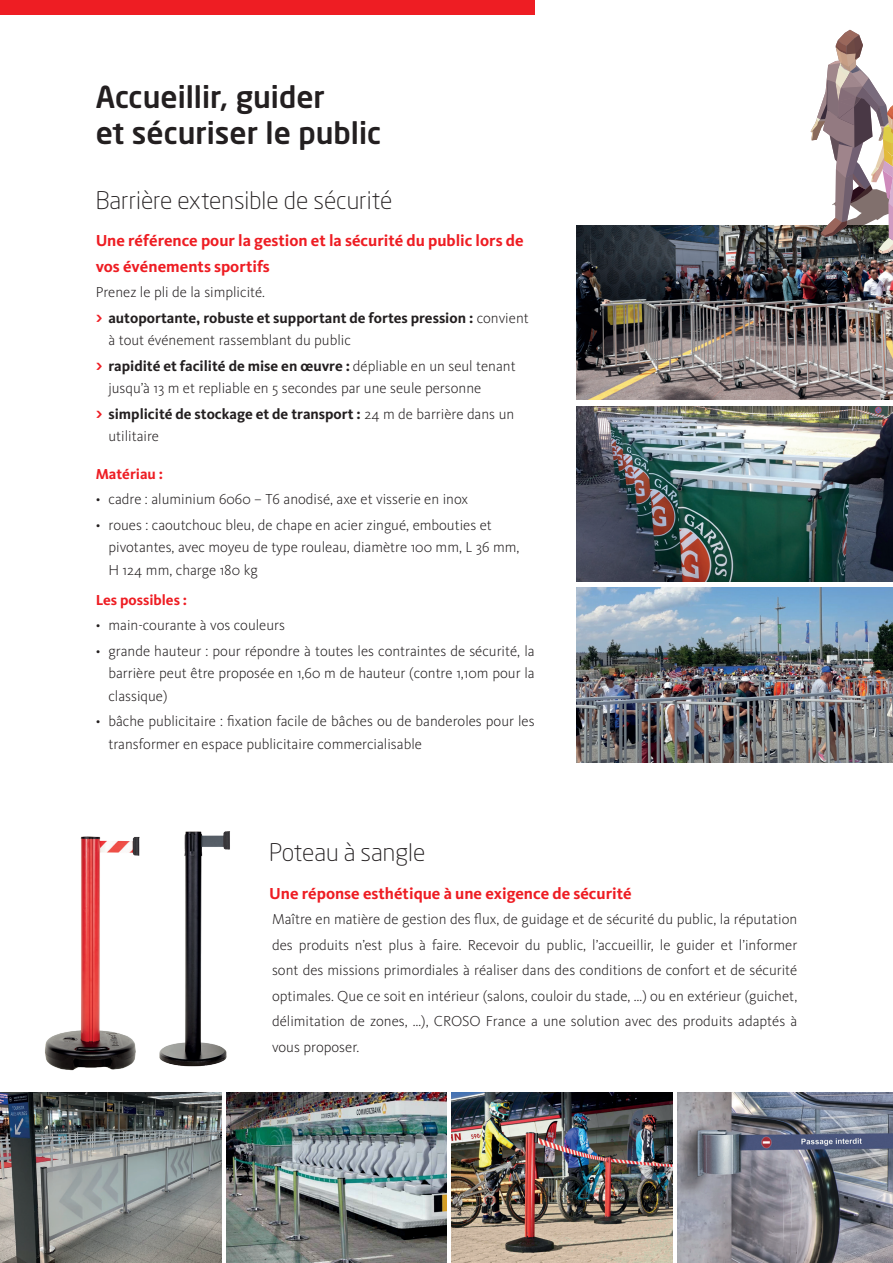
<style>
.page{position:relative;width:893px;height:1263px;background:#fff}
.page>*{position:absolute;margin:0;border:0;box-sizing:border-box;transform-origin:0 0}
.t1{font:500 30px/36px "Neo Sans Pro";color:#231f20}
.t2{font:300 24px "Neo Sans Pro";color:#231f20}
.t3{font:700 16.5px/25.5px "Kievit Pro";color:#ee1d23}
.t4{font:300 15px/25.5px "Kievit Pro";color:#231f20}
.t5{font:700 15px/25.5px "Kievit Pro";color:#231f20}
.t6{font:700 15px "Kievit Pro";color:#ee1d23}
.s1{font-weight:300}
.s2{font-family:"Neo Sans Pro";font-weight:500;font-size:16.5px;color:#ee1d23}
.s3{font-weight:700}
</style>
<div class="page">
<img style="left:576px;top:407px;width:317px;height:174px">
<img style="left:576px;top:225px;width:317px;height:175px">
<svg style="left:811px;top:30px;width:82px;height:224px"></svg>
<img style="left:0;top:1093px;width:221px;height:170px">
<img style="left:226px;top:1093px;width:220px;height:170px">
<img style="left:452px;top:1093px;width:220px;height:170px">
<img style="left:576px;top:588px;width:317px;height:174px">
<img style="left:159px;top:831px;width:71px;height:236px">
<img style="left:45px;top:836px;width:95px;height:235px">
<div style="left:0;top:0;width:535px;height:14px;background:#ee1d23"></div>
<img style="left:678px;top:1093px;width:215px;height:170px">
<h1 class="t1" style="left:96px;top:78px;width:287px">Accueillir, guider<br>et sécuriser le public</h1>
<h2 class="t2" style="left:96px;top:185px;width:298px">Barrière extensible de sécurité</h2>
<p class="t3" style="left:96px;top:228px;width:429px">Une référence pour la gestion et la sécurité du public lors de vos événements sportifs</p>
<p class="t5" style="left:96px;top:279px;width:435px"><span class="s1">Prenez le pli de la simplicité.<br></span><span class="s2">›</span> autoportante, robuste et supportant de fortes pression : <span class="s1">convient</span></p>
<p class="t4" style="left:96px;top:327px;width:421px;text-indent:13px">à tout événement rassemblant du public<br><span class="s2">›</span> <span class="s3">rapidité et facilité de mise en œuvre :</span> dépliable en un seul tenant</p>
<p class="t4" style="left:96px;top:375px;width:420px;text-indent:13px">jusqu’à 13 m et repliable en 5 secondes par une seule personne<br><span class="s2">›</span> <span class="s3">simplicité de stockage et de transport :</span> 24 m de barrière dans un</p>
<p class="t4" style="left:108px;top:423px;width:52px">utilitaire</p>
<p class="t6" style="left:96px;top:464px;width:69px">Matériau :</p>
<p class="t4" style="left:96px;top:486px;width:374px">• cadre : aluminium 6060 – T6 anodisé, axe et visserie en inox</p>
<p class="t4" style="left:108px;top:513px;width:413px;line-height:22.5px;text-indent:-13px">• roues : caoutchouc bleu, de chape en acier zingué, embouties et pivotantes, avec moyeu de type rouleau, diamètre 100 mm, L 36 mm,<br>H 124 mm, charge 180 kg</p>
<p class="t6" style="left:96px;top:590px;width:93px">Les possibles :</p>
<p class="t4" style="left:96px;top:612px;width:191px">• main-courante à vos couleurs</p>
<p class="t4" style="left:108px;top:639px;width:428px;line-height:22.5px;text-align:justify;text-indent:-13px">• grande hauteur : pour répondre à toutes les contraintes de sécurité, la barrière peut être proposée en 1,60 m de hauteur (contre 1,10m pour la classique)</p>
<p class="t4" style="left:108px;top:710px;width:428px;line-height:22.5px;text-indent:-13px">• bâche publicitaire : fixation facile de bâches ou de banderoles pour les transformer en espace publicitaire commercialisable</p>
<h2 class="t2" style="left:269px;top:838px;width:158px">Poteau à sangle</h2>
<p class="t3" style="left:269px;top:880px;width:364px">Une réponse esthétique à une exigence de sécurité</p>
<p class="t4" style="left:272px;top:906px;width:527px;text-align:justify">Maître en matière de gestion des flux, de guidage et de sécurité du public, la réputation des produits n’est plus à faire. Recevoir du public, l’accueillir, le guider et l’informer sont des missions primordiales à réaliser dans des conditions de confort et de sécurité optimales. Que ce soit en intérieur (salons, couloir du stade, …) ou en extérieur (guichet, délimitation de zones, …), CROSO France a une solution avec des produits adaptés à vous proposer.</p>
</div>
